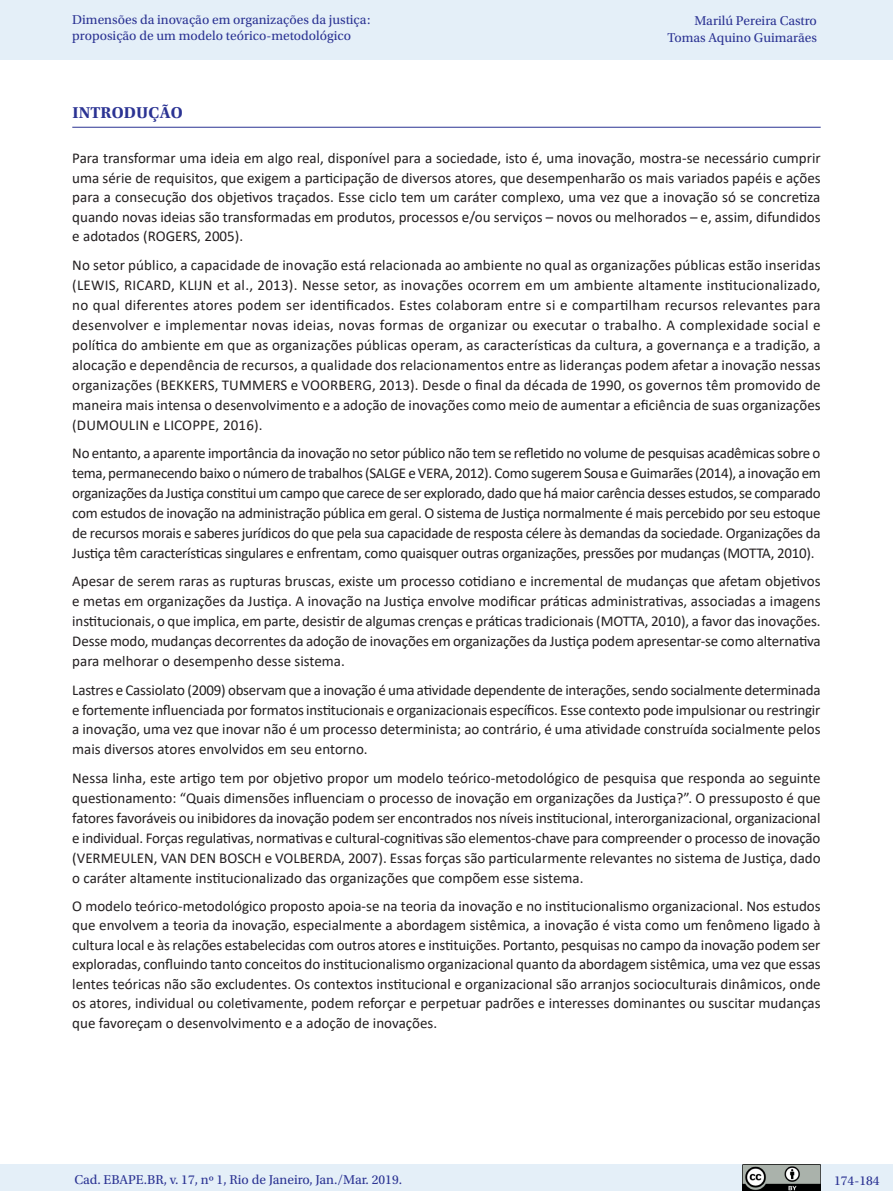
<style>
.page{position:relative;width:893px;height:1191px;background:#fff}
.page>*{position:absolute;margin:0;border:0;box-sizing:border-box;transform-origin:0 0}
._07_1_sub_1{font:700 16.5px "Utopia Std";letter-spacing:.01em;color:#2b3393}
._06_0_texto{font:15px/20px "Calibri";color:#231f20;text-align:justify}
.t1{font:13.5px/16.5px "Utopia Std";color:#2b3393}
</style>
<div class="page">
<div style="left:0;top:0;width:893px;height:60px;background:#e4eff8"></div>
<div style="left:0;top:1164px;width:893px;height:27px;background:#e4eff8"></div>
<img style="left:743px;top:1164px;width:78px;height:27px">
<hr style="left:72px;top:127px;width:749px;height:1px;background:#2b3393">
<p class="t1" style="left:72px;top:11px;width:300px">Dimensões da inovação em organizações da justiça: proposição de um modelo teórico-metodológico</p>
<p class="t1" style="left:667px;top:13px;width:151px;text-align:right">Marilú Pereira Castro<br>Tomas Aquino Guimarães</p>
<p class="_07_1_sub_1" style="left:72px;top:103px;width:112px">INTRODUÇÃO</p>
<p class="_06_0_texto" style="left:72px;top:148px;width:750px;line-height:19.5px">Para transformar uma ideia em algo real, disponível para a sociedade, isto é, uma inovação, mostra-se necessário cumprir uma série de requisitos, que exigem a participação de diversos atores, que desempenharão os mais variados papéis e ações para a consecução dos objetivos traçados. Esse ciclo tem um caráter complexo, uma vez que a inovação só se concretiza quando novas ideias são transformadas em produtos, processos e/ou serviços – novos ou melhorados – e, assim, difundidos e adotados (ROGERS, 2005).</p>
<p class="_06_0_texto" style="left:72px;top:254px;width:750px">No setor público, a capacidade de inovação está relacionada ao ambiente no qual as organizações públicas estão inseridas (LEWIS, RICARD, KLIJN et al., 2013). Nesse setor, as inovações ocorrem em um ambiente altamente institucionalizado, no qual diferentes atores podem ser identificados. Estes colaboram entre si e compartilham recursos relevantes para desenvolver e implementar novas ideias, novas formas de organizar ou executar o trabalho. A complexidade social e política do ambiente em que as organizações públicas operam, as características da cultura, a governança e a tradição, a alocação e dependência de recursos, a qualidade dos relacionamentos entre as lideranças podem afetar a inovação nessas organizações (BEKKERS, TUMMERS e VOORBERG, 2013). Desde o final da década de 1990, os governos têm promovido de maneira mais intensa o desenvolvimento e a adoção de inovações como meio de aumentar a eficiência de suas organizações (DUMOULIN e LICOPPE, 2016).</p>
<p class="_06_0_texto" style="left:72px;top:443px;width:750px">No entanto, a aparente importância da inovação no setor público não tem se refletido no volume de pesquisas acadêmicas sobre o tema, permanecendo baixo o número de trabalhos (SALGE e VERA, 2012). Como sugerem Sousa e Guimarães (2014), a inovação em organizações da Justiça constitui um campo que carece de ser explorado, dado que há maior carência desses estudos, se comparado com estudos de inovação na administração pública em geral. O sistema de Justiça normalmente é mais percebido por seu estoque de recursos morais e saberes jurídicos do que pela sua capacidade de resposta célere às demandas da sociedade. Organizações da Justiça têm características singulares e enfrentam, como quaisquer outras organizações, pressões por mudanças (MOTTA, 2010).</p>
<p class="_06_0_texto" style="left:72px;top:571px;width:750px">Apesar de serem raras as rupturas bruscas, existe um processo cotidiano e incremental de mudanças que afetam objetivos e metas em organizações da Justiça. A inovação na Justiça envolve modificar práticas administrativas, associadas a imagens institucionais, o que implica, em parte, desistir de algumas crenças e práticas tradicionais (MOTTA, 2010), a favor das inovações.<br>Desse modo, mudanças decorrentes da adoção de inovações em organizações da Justiça podem apresentar-se como alternativa para melhorar o desempenho desse sistema.</p>
<p class="_06_0_texto" style="left:72px;top:679px;width:750px">Lastres e Cassiolato (2009) observam que a inovação é uma atividade dependente de interações, sendo socialmente determinada e fortemente influenciada por formatos institucionais e organizacionais específicos. Esse contexto pode impulsionar ou restringir a inovação, uma vez que inovar não é um processo determinista; ao contrário, é uma atividade construída socialmente pelos mais diversos atores envolvidos em seu entorno.</p>
<p class="_06_0_texto" style="left:72px;top:767px;width:750px">Nessa linha, este artigo tem por objetivo propor um modelo teórico-metodológico de pesquisa que responda ao seguinte questionamento: “Quais dimensões influenciam o processo de inovação em organizações da Justiça?”. O pressuposto é que fatores favoráveis ou inibidores da inovação podem ser encontrados nos níveis institucional, interorganizacional, organizacional e individual. Forças regulativas, normativas e cultural-cognitivas são elementos-chave para compreender o processo de inovação (VERMEULEN, VAN DEN BOSCH e VOLBERDA, 2007). Essas forças são particularmente relevantes no sistema de Justiça, dado o caráter altamente institucionalizado das organizações que compõem esse sistema.</p>
<p class="_06_0_texto" style="left:72px;top:895px;width:750px;line-height:19.5px">O modelo teórico-metodológico proposto apoia-se na teoria da inovação e no institucionalismo organizacional. Nos estudos que envolvem a teoria da inovação, especialmente a abordagem sistêmica, a inovação é vista como um fenômeno ligado à cultura local e às relações estabelecidas com outros atores e instituições. Portanto, pesquisas no campo da inovação podem ser exploradas, confluindo tanto conceitos do institucionalismo organizacional quanto da abordagem sistêmica, uma vez que essas lentes teóricas não são excludentes. Os contextos institucional e organizacional são arranjos socioculturais dinâmicos, onde os atores, individual ou coletivamente, podem reforçar e perpetuar padrões e interesses dominantes ou suscitar mudanças que favoreçam o desenvolvimento e a adoção de inovações.</p>
<p class="t1" style="left:74px;top:1171px;width:329px">Cad. EBAPE.BR, v. 17, nº 1, Rio de Janeiro, Jan./Mar. 2019.</p>
<p class="t1" style="left:834px;top:1172px;width:47px">174-184</p>
</div>
